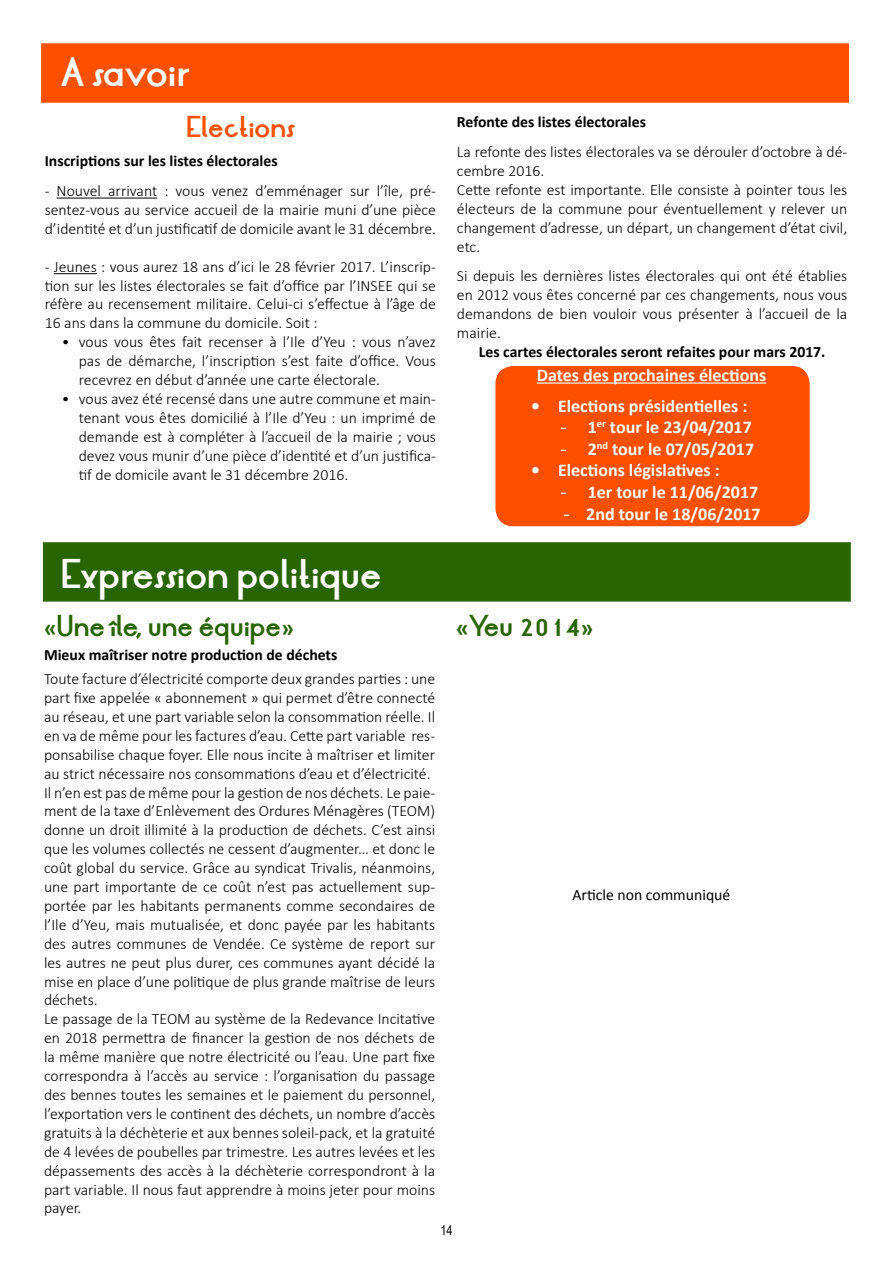
<style>
.page{position:relative;width:893px;height:1263px;background:#fff}
.page>*{position:absolute;margin:0;border:0;box-sizing:border-box;transform-origin:0 0}
.t1{font:700 33px "LT Oksana";color:#fff}
.t2{font:700 24px "LT Oksana";color:#296400}
.t3{font:700 24px "LT Oksana";color:#ff5000}
.t4{font:700 18px/21.6px "Calibri";color:#fff}
.t5{font:300 15.75px/18.9px "Calibri";color:#000;text-align:justify}
.t6{font:700 15.75px "Calibri";color:#000}
.t7{font:15.75px "Calibri";color:#000}
.t8{font:13.5px "Arial Narrow";color:#000}
.s1{font-family:"Calibri"}
</style>
<div class="page">
<hr style="left:57px;top:198px;width:100px;height:1px;background:#000">
<hr style="left:54px;top:273px;width:43px;height:1px;background:#000">
<div style="left:41px;top:43px;width:808px;height:60px;background:#ff5000;border:2px solid #ff5000"></div>
<div style="left:43px;top:542px;width:808px;height:60px;background:#286401;border:2px solid #296400"></div>
<div style="left:496px;top:367px;width:313px;height:158px;background:#ff5000;border-radius:17px"></div>
<hr style="left:537px;top:382px;width:229px;height:2px;background:#fff">
<div style="left:495px;top:366px;width:315px;height:160px;border:2px solid #ff5000;border-radius:17px"></div>
<h1 class="t1" style="left:61px;top:48px;width:130px">A savoir</h1>
<h2 class="t3" style="left:186px;top:109px;width:109px">Elections</h2>
<p class="t6" style="left:45px;top:151px;width:234px">Inscriptions sur les listes électorales</p>
<p class="t5" style="left:45px;top:181px;width:393px">- Nouvel arrivant : vous venez d’emménager sur l’île, pré&shy;sentez-vous au service accueil de la mairie muni d’une pièce d’identité et d’un justificatif de domicile avant le 31 décembre.</p>
<p class="t5" style="left:45px;top:257px;width:393px">- Jeunes : vous aurez 18 ans d’ici le 28 février 2017. L’inscrip&shy;tion sur les listes électorales se fait d’office par l’INSEE qui se réfère au recensement militaire. Celui-ci s’effectue à l’âge de 16 ans dans la commune du domicile. Soit :</p>
<p class="t5" style="left:79px;top:332px;width:359px;text-indent:-17px">• vous vous êtes fait recenser à l’Ile d’Yeu : vous n’avez pas de démarche, l’inscription s’est faite d’office. Vous recevrez en début d’année une carte électorale.</p>
<p class="t5" style="left:79px;top:389px;width:359px;text-indent:-17px">• vous avez été recensé dans une autre commune et main&shy;tenant vous êtes domicilié à l’Ile d’Yeu : un imprimé de demande est à compléter à l’accueil de la mairie ; vous devez vous munir d’une pièce d’identité et d’un justifica&shy;tif de domicile avant le 31 décembre 2016.</p>
<h1 class="t1" style="left:61px;top:549px;width:322px">Expression politique</h1>
<h2 class="t2" style="left:44px;top:608px;width:252px"><span class="s1">«</span>Une île, une équipe<span class="s1">»</span></h2>
<p class="t6" style="left:44px;top:644px;width:295px">Mieux maîtriser notre production de déchets</p>
<p class="t5" style="left:44px;top:669px;width:393px;text-align:left">Toute facture d’électricité comporte deux grandes parties : une part fixe appelée « abonnement » qui permet d’être connecté au réseau, et une part variable selon la consommation réelle. Il en va de même pour les factures d’eau. Cette part variable res&shy;ponsabilise chaque foyer. Elle nous incite à maîtriser et limiter au strict nécessaire nos consommations d’eau et d’électricité.<br>Il n’en est pas de même pour la gestion de nos déchets. Le paie&shy;ment de la taxe d’Enlèvement des Ordures Ménagères (TEOM) donne un droit illimité à la production de déchets. C’est ainsi que les volumes collectés ne cessent d’augmenter… et donc le coût global du service. Grâce au syndicat Trivalis, néanmoins, une part importante de ce coût n’est pas actuellement sup&shy;portée par les habitants permanents comme secondaires de l’Ile d’Yeu, mais mutualisée, et donc payée par les habitants des autres communes de Vendée. Ce système de report sur les autres ne peut plus durer, ces communes ayant décidé la mise en place d’une politique de plus grande maîtrise de leurs déchets.<br>Le passage de la TEOM au système de la Redevance Incitative en 2018 permettra de financer la gestion de nos déchets de la même manière que notre électricité ou l’eau. Une part fixe correspondra à l’accès au service : l’organisation du passage des bennes toutes les semaines et le paiement du personnel, l’exportation vers le continent des déchets, un nombre d’accès gratuits à la déchèterie et aux bennes soleil-pack, et la gratuité de 4 levées de poubelles par trimestre. Les autres levées et les dépassements des accès à la déchèterie correspondront à la part variable. Il nous faut apprendre à moins jeter pour moins payer.</p>
<p class="t6" style="left:457px;top:112px;width:190px">Refonte des listes électorales</p>
<p class="t5" style="left:457px;top:142px;width:392px;text-align:left">La refonte des listes électorales va se dérouler d’octobre à dé&shy;cembre 2016.<br>Cette refonte est importante. Elle consiste à pointer tous les électeurs de la commune pour éventuellement y relever un changement d’adresse, un départ, un changement d’état civil, etc.</p>
<p class="t5" style="left:457px;top:266px;width:392px">Si depuis les dernières listes électorales qui ont été établies en 2012 vous êtes concerné par ces changements, nous vous demandons de bien vouloir vous présenter à l’accueil de la mairie.</p>
<p class="t6" style="left:479px;top:342px;width:348px">Les cartes électorales seront refaites pour mars 2017.</p>
<p class="t4" style="left:537px;top:364px;width:231px">Dates des prochaines élections</p>
<p class="t4" style="left:561px;top:395px;width:195px;text-indent:-30px">• Elections présidentielles : ෙ 1<sup>er</sup> tour le 23/04/2017 ෙ 2<sup>nd</sup> tour le 07/05/2017</p>
<p class="t4" style="left:561px;top:460px;width:201px;text-indent:-30px">• Elections législatives :<br>ෙ 1er tour le 11/06/2017 ෙ 2nd tour le 18/06/2017</p>
<h2 class="t2" style="left:456px;top:608px;width:139px"><span class="s1">«</span>Yeu 2014<span class="s1">»</span></h2>
<p class="t7" style="left:572px;top:885px;width:159px">Article non communiqué</p>
<p class="t8" style="left:440px;top:1220px;width:14px">14</p>
</div>
